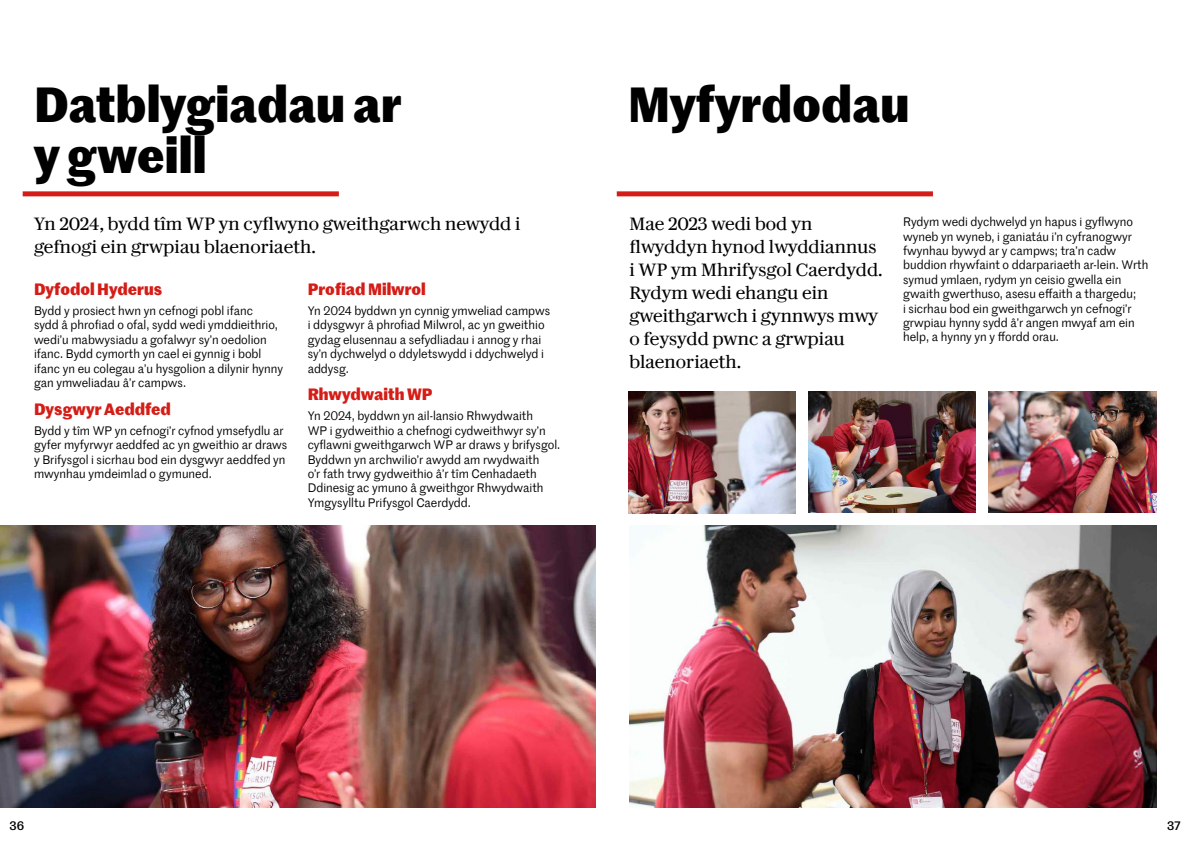
<style>
.page{position:relative;width:1191px;height:842px;background:#fff}
.page>*{position:absolute;margin:0;border:0;box-sizing:border-box;transform-origin:0 0}
.t1{font:700 48px/51px "Marr Sans TT";color:#000}
.t2{font:18px/23px "Darby Serif Text TT";color:#000}
.t3{font:700 16px "Marr Sans TT";color:#d51d17}
.t4{font:12px/14.4px "Marr Sans TT";color:#000}
.t5{font:500 12px "Marr Sans";color:#000}
</style>
<div class="page">
<div style="left:23px;top:191px;width:316px;height:5px;background:#d51d17"></div>
<img style="left:0;top:526px;width:595px;height:282px">
<div style="left:617px;top:191px;width:316px;height:5px;background:#d51d17"></div>
<img style="left:808px;top:391px;width:167px;height:122px">
<img style="left:628px;top:392px;width:167px;height:121px">
<img style="left:988px;top:391px;width:169px;height:122px">
<img style="left:629px;top:526px;width:528px;height:282px">
<h1 class="t1" style="left:34px;top:76px;width:369px">Datblygiadau ar y gweill</h1>
<h2 class="t2" style="left:34px;top:211px;width:488px">Yn 2024, bydd tîm WP yn cyflwyno gweithgarwch newydd i gefnogi ein grwpiau blaenoriaeth.</h2>
<h3 class="t3" style="left:34px;top:277px;width:130px">Dyfodol Hyderus</h3>
<p class="t4" style="left:34px;top:303px;width:251px">Bydd y prosiect hwn yn cefnogi pobl ifanc<br>sydd â phrofiad o ofal, sydd wedi ymddieithrio, wedi’u mabwysiadu a gofalwyr sy’n oedolion ifanc. Bydd cymorth yn cael ei gynnig i bobl ifanc yn eu colegau a’u hysgolion a dilynir hynny gan ymweliadau â’r campws.</p>
<h3 class="t3" style="left:34px;top:397px;width:138px">Dysgwyr Aeddfed</h3>
<p class="t4" style="left:34px;top:423px;width:255px">Bydd y tîm WP yn cefnogi’r cyfnod ymsefydlu ar gyfer myfyrwyr aeddfed ac yn gweithio ar draws y Brifysgol i sicrhau bod ein dysgwyr aeddfed yn mwynhau ymdeimlad o gymuned.</p>
<h3 class="t3" style="left:308px;top:277px;width:120px">Profiad Milwrol</h3>
<p class="t4" style="left:308px;top:303px;width:244px">Yn 2024 byddwn yn cynnig ymweliad campws i ddysgwyr â phrofiad Milwrol, ac yn gweithio gydag elusennau a sefydliadau i annog y rhai sy’n dychwelyd o ddyletswydd i ddychwelyd i addysg.</p>
<h3 class="t3" style="left:308px;top:382px;width:127px">Rhwydwaith WP</h3>
<p class="t4" style="left:308px;top:408px;width:254px">Yn 2024, byddwn yn ail-lansio Rhwydwaith<br>WP i gydweithio a chefnogi cydweithwyr sy’n cyflawni gweithgarwch WP ar draws y brifysgol.<br>Byddwn yn archwilio’r awydd am rwydwaith<br>o’r fath trwy gydweithio â’r tîm Cenhadaeth Ddinesig ac ymuno â gweithgor Rhwydwaith Ymgysylltu Prifysgol Caerdydd.</p>
<h1 class="t1" style="left:628px;top:76px;width:283px">Myfyrdodau</h1>
<h2 class="t2" style="left:629px;top:211px;width:255px">Mae 2023 wedi bod yn flwyddyn hynod lwyddiannus i WP ym Mhrifysgol Caerdydd.<br>Rydym wedi ehangu ein gweithgarwch i gynnwys mwy o feysydd pwnc a grwpiau blaenoriaeth.</h2>
<p class="t4" style="left:903px;top:214px;width:247px">Rydym wedi dychwelyd yn hapus i gyflwyno wyneb yn wyneb, i ganiatáu i’n cyfranogwyr fwynhau bywyd ar y campws; tra’n cadw buddion rhywfaint o ddarpariaeth ar-lein. Wrth symud ymlaen, rydym yn ceisio gwella ein gwaith gwerthuso, asesu effaith a thargedu;<br>i sicrhau bod ein gweithgarwch yn cefnogi’r grwpiau hynny sydd â’r angen mwyaf am ein help, a hynny yn y ffordd orau.</p>
<p class="t5" style="left:10px;top:816px;width:16px">36</p>
<p class="t5" style="left:1167px;top:816px;width:15px">37</p>
</div>
